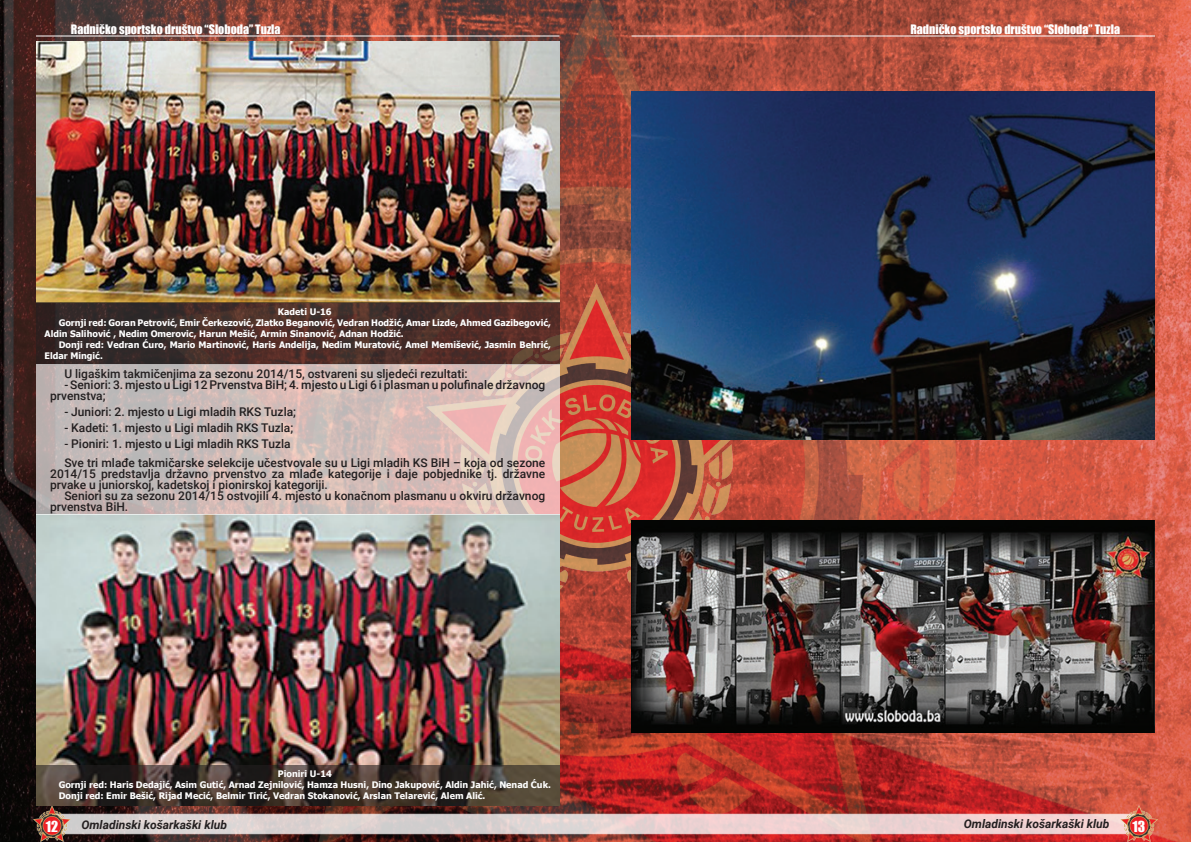
<style>
.page{position:relative;width:1191px;height:842px;background:#fff}
.page>*{position:absolute;margin:0;border:0;box-sizing:border-box;transform-origin:0 0}
.t1{font:14px "Impact";color:#fff}
.t2{font:500 12px/11px "Roboto";color:#231f20}
.t3{font:12px "Impact";color:#fff}
.t4{font:italic 700 12px "Roboto";color:#231f20}
.t5{font:700 9px/11px "Tahoma";color:#fff}
</style>
<div class="page">
<img style="left:0;top:0;width:1191px;height:842px">
<svg style="left:71px;top:814px;width:1049px;height:20px;background:#e3d1d0"></svg>
<img style="left:33px;top:806px;width:38px;height:36px">
<img style="left:1120px;top:806px;width:38px;height:36px">
<hr style="left:631px;top:36px;width:524px;height:1px;background:#fff">
<hr style="left:36px;top:36px;width:523px;height:1px;background:#fff">
<img style="left:559px;top:283px;width:207px;height:323px">
<img style="left:36px;top:41px;width:523px;height:261px">
<img style="left:36px;top:515px;width:523px;height:250px">
<svg style="left:36px;top:302px;width:523px;height:62px;background:#472e29"></svg>
<svg style="left:36px;top:765px;width:523px;height:41px;background:#3f342d"></svg>
<svg style="left:36px;top:364px;width:523px;height:151px;background:#d0bcb8"></svg>
<img style="left:631px;top:92px;width:524px;height:348px">
<img style="left:631px;top:521px;width:524px;height:211px">
<p class="t3" style="left:71px;top:20px;width:211px">Radničko sportsko društvo “Sloboda” Tuzla</p>
<p class="t3" style="left:910px;top:20px;width:211px">Radničko sportsko društvo “Sloboda” Tuzla</p>
<p class="t5" style="left:278px;top:306px;width:55px">Kadeti U-16</p>
<p class="t5" style="left:59px;top:317px;width:494px">Gornji red: Goran Petrović, Emir Čerkezović, Zlatko Beganović, Vedran Hodžić, Amar Lizde, Ahmed Gazibegović,</p>
<p class="t5" style="left:44px;top:328px;width:361px">Aldin Salihović , Nedim Omerovic, Harun Mešić, Armin Sinanović, Adnan Hodžić.</p>
<p class="t5" style="left:59px;top:339px;width:494px">Donji red: Vedran Ćuro, Mario Martinović, Haris Andelija, Nedim Muratović, Amel Memišević, Jasmin Behrić,</p>
<p class="t5" style="left:44px;top:350px;width:60px">Eldar Mingić.</p>
<p class="t2" style="left:64px;top:367px;width:405px">U ligaškim takmičenjima za sezonu 2014/15, ostvareni su sljedeći rezultati:</p>
<p class="t2" style="left:50px;top:378px;width:496px;text-indent:14px">- Seniori: 3. mjesto u Ligi 12 Prvenstva BiH; 4. mjesto u Ligi 6 i plasman u polufinale državnog prvenstva;</p>
<p class="t2" style="left:64px;top:405px;width:233px">- Juniori: 2. mjesto u Ligi mladih RKS Tuzla;</p>
<p class="t2" style="left:64px;top:421px;width:230px">- Kadeti: 1. mjesto u Ligi mladih RKS Tuzla;</p>
<p class="t2" style="left:64px;top:433px;width:482px;line-height:19px">- Pioniri: 1. mjesto u Ligi mladih RKS Tuzla<br>Sve tri mlađe takmičarske selekcije učestvovale su u Ligi mladih KS BiH – koja od sezone</p>
<p class="t2" style="left:50px;top:467px;width:496px">2014/15 predstavlja državno prvenstvo za mlađe kategorije i daje pobjednike tj. državne prvake u juniorskoj, kadetskoj i pionirskoj kategoriji.</p>
<p class="t2" style="left:50px;top:489px;width:496px;text-indent:14px">Seniori su za sezonu 2014/15 ostvojili 4. mjesto u konačnom plasmanu u okviru državnog prvenstva BiH.</p>
<p class="t5" style="left:59px;top:769px;width:494px;text-indent:219px">Pioniri U-14<br>Gornji red: Haris Dedajić, Asim Gutić, Arnad Zejnilović, Hamza Husni, Dino Jakupović, Aldin Jahić, Nenad Ćuk.<br>Donji red: Emir Bešić, Rijad Mecić, Belmir Tirić, Vedran Stokanović, Arslan Telarević, Alem Alić.</p>
<p class="t4" style="left:81px;top:816px;width:147px">Omladinski košarkaški klub</p>
<p class="t4" style="left:963px;top:816px;width:147px">Omladinski košarkaški klub</p>
<p class="t1" style="left:46px;top:816px;width:14px">12</p>
<p class="t1" style="left:1132px;top:816px;width:14px">13</p>
</div>
